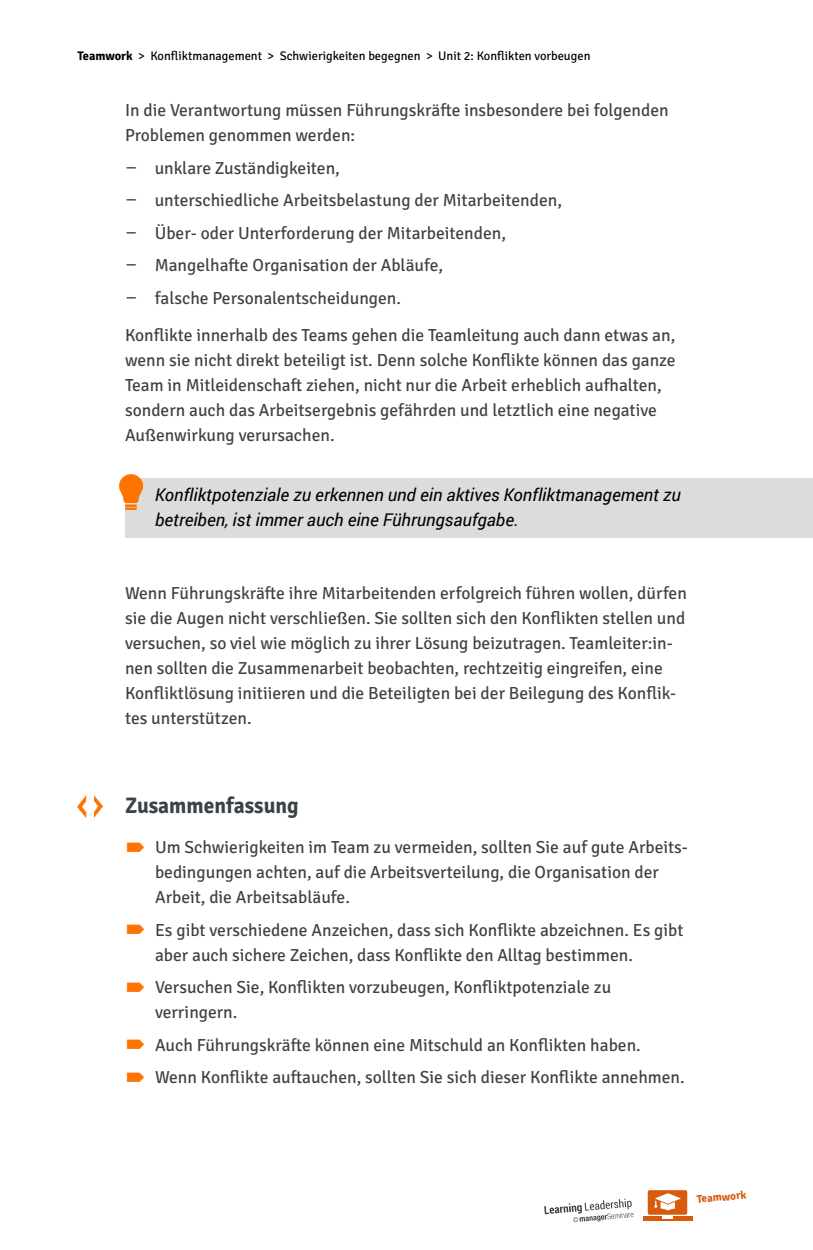
<style>
.page{position:relative;width:813px;height:1250px;background:#fff}
.page>*{position:absolute;margin:0;border:0;box-sizing:border-box;transform-origin:0 0}
.t1{font:700 22.5px "Signika Negative";color:#3c4246;scale:.95 1}
.t2{font:17.5px/25px "Signika Negative";color:#3c4246}
.t3{font:italic 17.5px/25px "Roboto";color:#000}
.t4{font:12.5px "Signika Negative";color:#000}
.t5{font:700 11.25px "Signika Negative";color:#d75a0d}
.s1{font-weight:700}
.s2{font-family:"Roboto"}
</style>
<div class="page">
<div style="left:647px;top:1190px;width:40px;height:25px;background:#d75a0d;border-radius:2px"></div>
<svg style="left:643px;top:1216px;width:49px;height:5px"></svg>
<img style="left:654px;top:1194px;width:27px;height:16px">
<svg style="left:544px;top:1199px;width:89px;height:23px"></svg>
<div style="left:125px;top:478px;width:687px;height:60px;background:#dcdcdc"></div>
<img style="left:120px;top:474px;width:23px;height:35px">
<img style="left:78px;top:796px;width:24px;height:22px">
<p class="t4" style="left:78px;top:47px;width:514px"><span class="s1">Teamwork</span> &gt; Konfliktmanagement &gt; Schwierigkeiten begegnen &gt; Unit 2: Konflikten vorbeugen</p>
<p class="t2" style="left:125px;top:97px;width:545px">In die Verantwortung müssen Führungskräfte insbesondere bei folgenden<br>Problemen genommen werden:</p>
<p class="t2" style="left:125px;top:154px;width:216px"><span class="s2">–</span> unklare Zuständigkeiten,</p>
<p class="t2" style="left:125px;top:187px;width:438px"><span class="s2">–</span> unterschiedliche Arbeitsbelastung der Mitarbeitenden,</p>
<p class="t2" style="left:125px;top:219px;width:382px"><span class="s2">–</span> Über- oder Unterforderung der Mitarbeitenden,</p>
<p class="t2" style="left:125px;top:252px;width:320px"><span class="s2">–</span> Mangelhafte Organisation der Abläufe,</p>
<p class="t2" style="left:125px;top:278px;width:551px;line-height:37.5px"><span class="s2">–</span> falsche Personalentscheidungen.<br>Konflikte innerhalb des Teams gehen die Teamleitung auch dann etwas an,</p>
<p class="t2" style="left:125px;top:347px;width:552px">wenn sie nicht direkt beteiligt ist. Denn solche Konflikte können das ganze Team in Mitleidenschaft ziehen, nicht nur die Arbeit erheblich aufhalten, sondern auch das Arbeitsergebnis gefährden und letztlich eine negative Außenwirkung verursachen.</p>
<p class="t3" style="left:155px;top:482px;width:527px">Konfliktpotenziale zu erkennen und ein aktives Konfliktmanagement zu betreiben, ist immer auch eine Führungsaufgabe.</p>
<p class="t2" style="left:125px;top:579px;width:563px">Wenn Führungskräfte ihre Mitarbeitenden erfolgreich führen wollen, dürfen sie die Augen nicht verschließen. Sie sollten sich den Konflikten stellen und versuchen, so viel wie möglich zu ihrer Lösung beizutragen. Teamleiter:in&shy;nen sollten die Zusammenarbeit beobachten, rechtzeitig eingreifen, eine Konfliktlösung initiieren und die Beteiligten bei der Beilegung des Konflik&shy;tes unterstützen.</p>
<p class="t1" style="left:125px;top:790px;width:184px">Zusammenfassung</p>
<p class="t2" style="left:155px;top:834px;width:534px">Um Schwierigkeiten im Team zu vermeiden, sollten Sie auf gute Arbeits&shy;bedingungen achten, auf die Arbeitsverteilung, die Organisation der<br>Arbeit, die Arbeitsabläufe.</p>
<p class="t2" style="left:155px;top:916px;width:530px">Es gibt verschiedene Anzeichen, dass sich Konflikte abzeichnen. Es gibt aber auch sichere Zeichen, dass Konflikte den Alltag bestimmen.</p>
<p class="t2" style="left:155px;top:974px;width:457px">Versuchen Sie, Konflikten vorzubeugen, Konfliktpotenziale zu verringern.</p>
<p class="t2" style="left:155px;top:1028px;width:531px;line-height:32.5px">Auch Führungskräfte können eine Mitschuld an Konflikten haben.<br>Wenn Konflikte auftauchen, sollten Sie sich dieser Konflikte annehmen.</p>
<p class="t5" style="left:696px;top:1191px;width:51px;rotate:-5deg">Teamwork</p>
</div>
